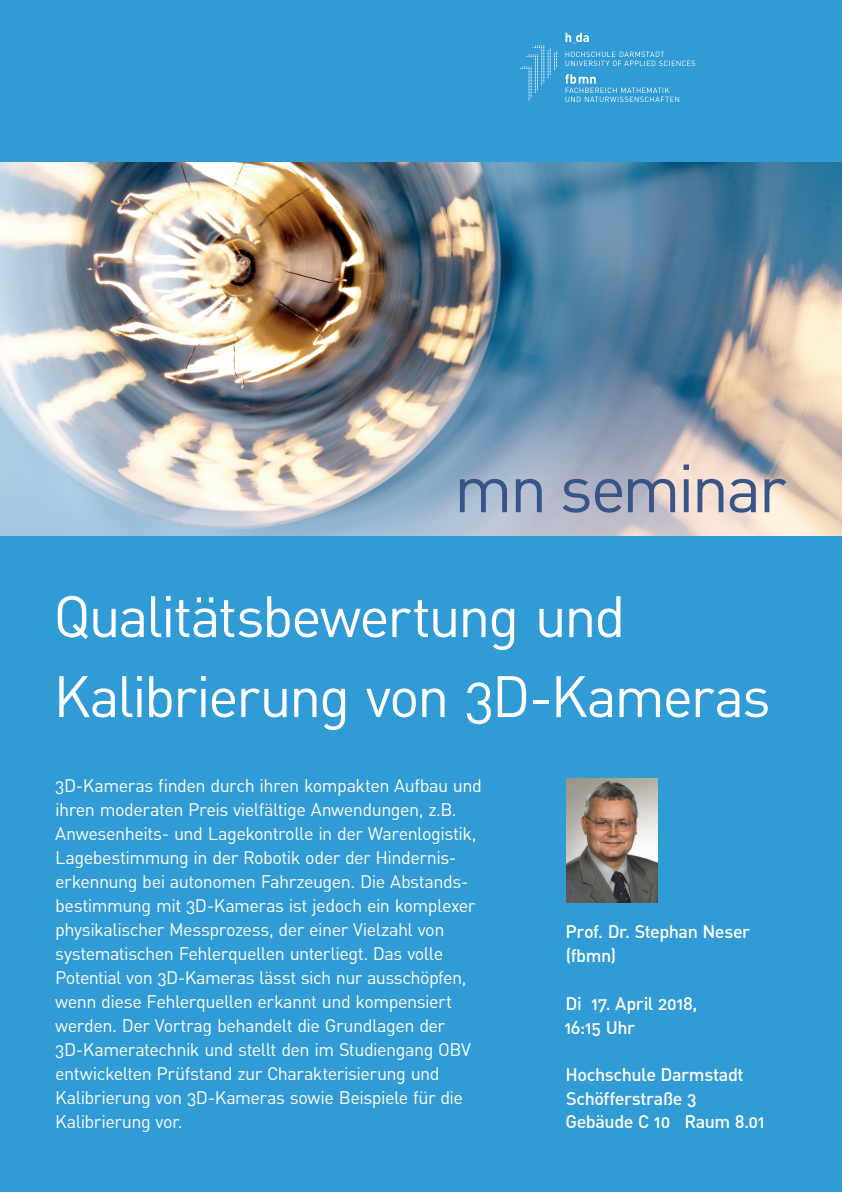
<style>
.page{position:relative;width:842px;height:1192px;background:#319bd6}
.page>*{position:absolute;margin:0;border:0;box-sizing:border-box;transform-origin:0 0}
.t1{font:66.95px "DINOT";letter-spacing:-.045em;color:#395487}
.t2{font:57.5px/80px "DINOT";letter-spacing:-.04em;color:#fff}
.t3{font:18px/24px "DINOT";letter-spacing:-.03em;color:#fff}
.t4{font:500 18px/24px "DINOT";letter-spacing:-.025em;color:#fff}
</style>
<div class="page">
<img style="left:0;top:163px;width:842px;height:372px">
<svg style="left:520px;top:45px;width:37px;height:56px"></svg>
<svg style="left:565px;top:33px;width:24px;height:10px"></svg>
<svg style="left:565px;top:52px;width:130px;height:14px"></svg>
<svg style="left:565px;top:74px;width:114px;height:28px"></svg>
<img style="left:566px;top:778px;width:91px;height:125px">
<h1 class="t1" style="left:454px;top:443px;width:334px">mn seminar</h1>
<h2 class="t2" style="left:53px;top:574px;width:719px">Qualitätsbewertung und<br>Kalibrierung von 3D-Kameras</h2>
<p class="t3" style="left:55px;top:773px;width:428px">3D-Kameras finden durch ihren kompakten Aufbau und ihren moderaten Preis vielfältige Anwendungen, z.B.<br>Anwesenheits- und Lagekontrolle in der Warenlogistik, Lagebestimmung in der Robotik oder der Hindernis&shy;erkennung bei autonomen Fahrzeugen. Die Abstands&shy;bestimmung mit 3D-Kameras ist jedoch ein komplexer physikalischer Messprozess, der einer Vielzahl von systematischen Fehlerquellen unterliegt. Das volle Potential von 3D-Kameras lässt sich nur ausschöpfen, wenn diese Fehlerquellen erkannt und kompensiert werden. Der Vortrag behandelt die Grundlagen der 3D-Kameratechnik und stellt den im Studiengang OBV entwickelten Prüfstand zur Charakterisierung und Kalibrierung von 3D-Kameras sowie Beispiele für die Kalibrierung vor.</p>
<p class="t4" style="left:566px;top:918px;width:186px">Prof. Dr. Stephan Neser (fbmn)</p>
<p class="t4" style="left:564px;top:990px;width:134px">Di 17. April 2018,<br>16:15 Uhr</p>
<p class="t4" style="left:565px;top:1062px;width:201px;line-height:23.5px">Hochschule Darmstadt<br>Schöfferstraße 3<br>Gebäude C 10 Raum 8.01</p>
</div>
